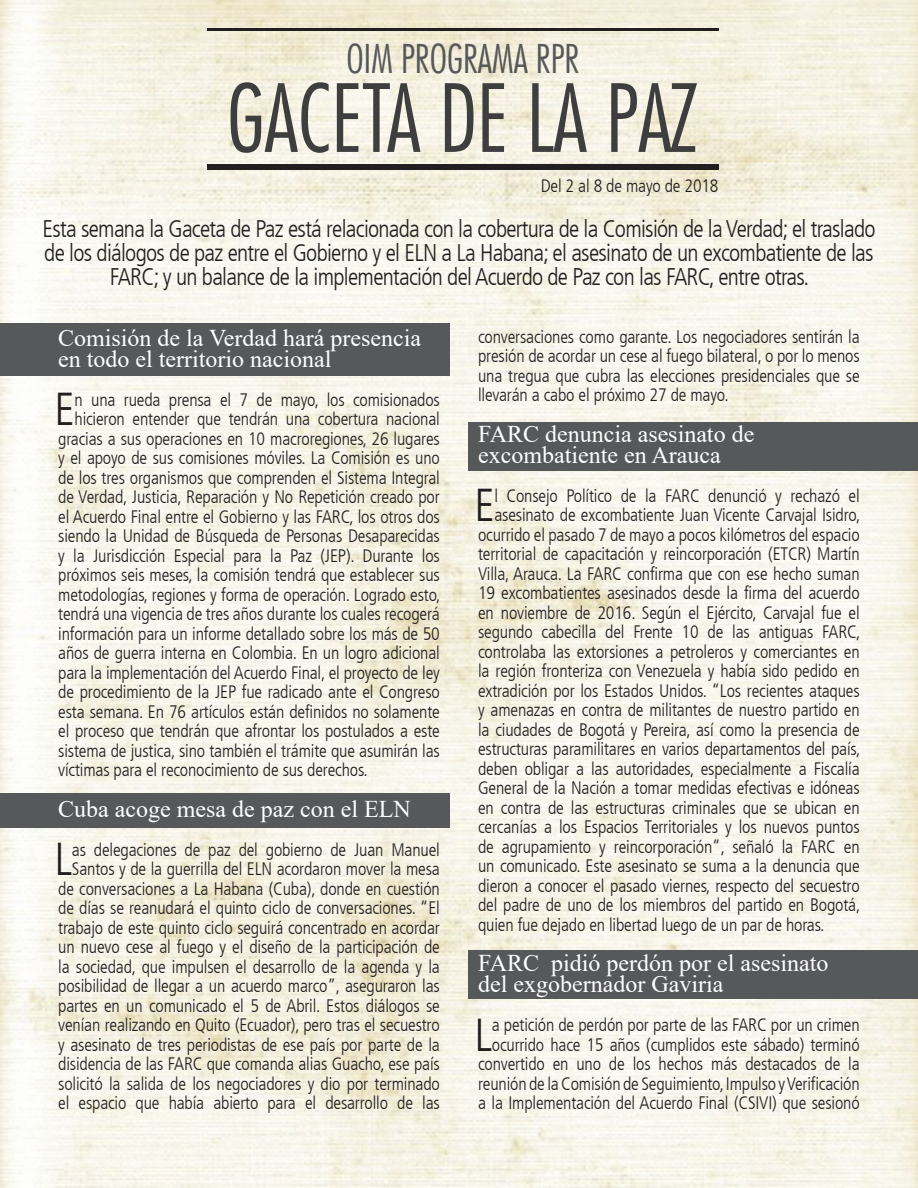
<style>
.page{position:relative;width:918px;height:1188px;background:#fff}
.page>*{position:absolute;margin:0;border:0;box-sizing:border-box;transform-origin:0 0}
.t1{font:300 condensed 91.2px "Futura LT";color:#3e3e3f}
.t2{font:300 condensed 45.9px "Frutiger LT";color:#231f20}
.t3{font:300 condensed 38.85px "Futura LT";color:#57585a}
.t4{font:300 condensed 24px/24px "Frutiger LT";letter-spacing:-.03em;color:#231f20;text-align:center}
.t5{font:24px/21px "Times New Roman";color:#fff}
.t6{font:300 condensed 18px/19.5px "Frutiger LT";letter-spacing:-.01em;color:#231f20;text-align:right}
</style>
<div class="page">
<img style="left:0;top:0;width:918px;height:1188px">
<hr style="left:207px;top:28px;width:512px;height:3px;background:#231f20">
<div style="left:207px;top:164px;width:512px;height:6px;background:#231f20"></div>
<div style="left:0;top:323px;width:449px;height:53px;background:#57585a"></div>
<div style="left:0;top:793px;width:449px;height:35px;background:#57585a"></div>
<div style="left:469px;top:422px;width:449px;height:49px;background:#57585a"></div>
<div style="left:469px;top:950px;width:449px;height:49px;background:#57585a"></div>
<h3 class="t3" style="left:347px;top:36px;width:234px">OIM PROGRAMA RPR</h3>
<h1 class="t1" style="left:227px;top:64px;width:473px">GACETA DE LA PAZ</h1>
<p class="t6" style="left:541px;top:176px;width:179px">Del 2 al 8 de mayo de 2018</p>
<p class="t4" style="left:42px;top:217px;width:835px">Esta semana la Gaceta de Paz está relacionada con la cobertura de la Comisión de la Verdad; el traslado de los diálogos de paz entre el Gobierno y el ELN a La Habana; el asesinato de un excombatiente de las<br>FARC; y un balance de la implementación del Acuerdo de Paz con las FARC, entre otras.</p>
<p class="t5" style="left:58px;top:326px;width:364px">Comisión de la Verdad hará presencia en todo el territorio nacional</p>
<p class="t2" style="left:55px;top:383px;width:22px">E</p>
<p class="t6" style="left:75px;top:390px;width:367px">n una rueda prensa el 7 de mayo, los comisionados</p>
<p class="t6" style="left:75px;top:410px;width:367px">hicieron entender que tendrán una cobertura nacional</p>
<p class="t6" style="left:58px;top:429px;width:383px">gracias a sus operaciones en 10 macroregiones, 26 lugares</p>
<p class="t6" style="left:58px;top:449px;width:383px">y el apoyo de sus comisiones móviles. La Comisión es uno</p>
<p class="t6" style="left:58px;top:468px;width:383px">de los tres organismos que comprenden el Sistema Integral</p>
<p class="t6" style="left:58px;top:488px;width:383px">de Verdad, Justicia, Reparación y No Repetición creado por</p>
<p class="t6" style="left:58px;top:507px;width:383px">el Acuerdo Final entre el Gobierno y las FARC, los otros dos</p>
<p class="t6" style="left:58px;top:527px;width:383px">siendo la Unidad de Búsqueda de Personas Desaparecidas</p>
<p class="t6" style="left:58px;top:546px;width:383px">y la Jurisdicción Especial para la Paz (JEP). Durante los</p>
<p class="t6" style="left:58px;top:566px;width:383px">próximos seis meses, la comisión tendrá que establecer sus</p>
<p class="t6" style="left:58px;top:585px;width:384px">metodologías, regiones y forma de operación. Logrado esto,</p>
<p class="t6" style="left:58px;top:605px;width:383px">tendrá una vigencia de tres años durante los cuales recogerá</p>
<p class="t6" style="left:58px;top:624px;width:383px">información para un informe detallado sobre los más de 50</p>
<p class="t6" style="left:58px;top:644px;width:383px">años de guerra interna en Colombia. En un logro adicional</p>
<p class="t6" style="left:58px;top:663px;width:383px">para la implementación del Acuerdo Final, el proyecto de ley</p>
<p class="t6" style="left:58px;top:683px;width:383px">de procedimiento de la JEP fue radicado ante el Congreso</p>
<p class="t6" style="left:58px;top:702px;width:383px">esta semana. En 76 artículos están definidos no solamente</p>
<p class="t6" style="left:58px;top:722px;width:383px">el proceso que tendrán que afrontar los postulados a este</p>
<p class="t6" style="left:58px;top:741px;width:383px">sistema de justica, sino también el trámite que asumirán las</p>
<p class="t6" style="left:58px;top:761px;width:311px">víctimas para el reconocimiento de sus derechos.</p>
<p class="t5" style="left:58px;top:797px;width:354px">Cuba acoge mesa de paz con el ELN</p>
<p class="t2" style="left:55px;top:833px;width:19px">L</p>
<p class="t6" style="left:58px;top:840px;width:383px">as delegaciones de paz del gobierno de Juan Manuel Santos y de la guerrilla del ELN acordaron mover la mesa de conversaciones a La Habana (Cuba), donde en cuestión de días se reanudará el quinto ciclo de conversaciones. “El trabajo de este quinto ciclo seguirá concentrado en acordar un nuevo cese al fuego y el diseño de la participación de la sociedad, que impulsen el desarrollo de la agenda y la posibilidad de llegar a un acuerdo marco”, aseguraron las partes en un comunicado el 5 de Abril. Estos diálogos se venían realizando en Quito (Ecuador), pero tras el secuestro y asesinato de tres periodistas de ese país por parte de la disidencia de las FARC que comanda alias Guacho, ese país solicitó la salida de los negociadores y dio por terminado el espacio que había abierto para el desarrollo de las</p>
<p class="t6" style="left:478px;top:327px;width:383px;text-align:justify">conversaciones como garante. Los negociadores sentirán la presión de acordar un cese al fuego bilateral, o por lo menos una tregua que cubra las elecciones presidenciales que se llevarán a cabo el próximo 27 de mayo.</p>
<p class="t5" style="left:478px;top:422px;width:278px">FARC denuncia asesinato de excombatiente en Arauca</p>
<p class="t2" style="left:474px;top:479px;width:22px">E</p>
<p class="t6" style="left:494px;top:486px;width:367px">l Consejo Político de la FARC denunció y rechazó el</p>
<p class="t6" style="left:494px;top:505px;width:367px">asesinato de excombatiente Juan Vicente Carvajal Isidro,</p>
<p class="t6" style="left:478px;top:525px;width:383px">ocurrido el pasado 7 de mayo a pocos kilómetros del espacio</p>
<p class="t6" style="left:478px;top:544px;width:383px">territorial de capacitación y reincorporación (ETCR) Martín</p>
<p class="t6" style="left:478px;top:564px;width:383px">Villa, Arauca. La FARC confirma que con ese hecho suman</p>
<p class="t6" style="left:478px;top:583px;width:383px">19 excombatientes asesinados desde la firma del acuerdo</p>
<p class="t6" style="left:478px;top:603px;width:383px">en noviembre de 2016. Según el Ejército, Carvajal fue el</p>
<p class="t6" style="left:478px;top:622px;width:384px">segundo cabecilla del Frente 10 de las antiguas FARC,</p>
<p class="t6" style="left:478px;top:642px;width:383px">controlaba las extorsiones a petroleros y comerciantes en</p>
<p class="t6" style="left:478px;top:661px;width:383px">la región fronteriza con Venezuela y había sido pedido en</p>
<p class="t6" style="left:478px;top:681px;width:383px">extradición por los Estados Unidos. “Los recientes ataques</p>
<p class="t6" style="left:478px;top:700px;width:383px">y amenazas en contra de militantes de nuestro partido en</p>
<p class="t6" style="left:478px;top:720px;width:383px">la ciudades de Bogotá y Pereira, así como la presencia de</p>
<p class="t6" style="left:478px;top:739px;width:384px">estructuras paramilitares en varios departamentos del país,</p>
<p class="t6" style="left:478px;top:759px;width:383px">deben obligar a las autoridades, especialmente a Fiscalía</p>
<p class="t6" style="left:478px;top:778px;width:383px">General de la Nación a tomar medidas efectivas e idóneas</p>
<p class="t6" style="left:478px;top:798px;width:383px">en contra de las estructuras criminales que se ubican en</p>
<p class="t6" style="left:478px;top:817px;width:383px">cercanías a los Espacios Territoriales y los nuevos puntos</p>
<p class="t6" style="left:478px;top:837px;width:383px">de agrupamiento y reincorporación”, señaló la FARC en</p>
<p class="t6" style="left:478px;top:856px;width:383px">un comunicado. Este asesinato se suma a la denuncia que</p>
<p class="t6" style="left:478px;top:876px;width:383px">dieron a conocer el pasado viernes, respecto del secuestro</p>
<p class="t6" style="left:478px;top:895px;width:384px">del padre de uno de los miembros del partido en Bogotá,</p>
<p class="t6" style="left:478px;top:915px;width:348px">quien fue dejado en libertad luego de un par de horas.</p>
<p class="t5" style="left:478px;top:952px;width:352px">FARC pidió perdón por el asesinato del exgobernador Gaviria</p>
<p class="t2" style="left:474px;top:1009px;width:19px">L</p>
<p class="t6" style="left:478px;top:1015px;width:383px">a petición de perdón por parte de las FARC por un crimen ocurrido hace 15 años (cumplidos este sábado) terminó convertido en uno de los hechos más destacados de la reunión de la Comisión de Seguimiento, Impulso y Verificación a la Implementación del Acuerdo Final (CSIVI) que sesionó</p>
</div>
